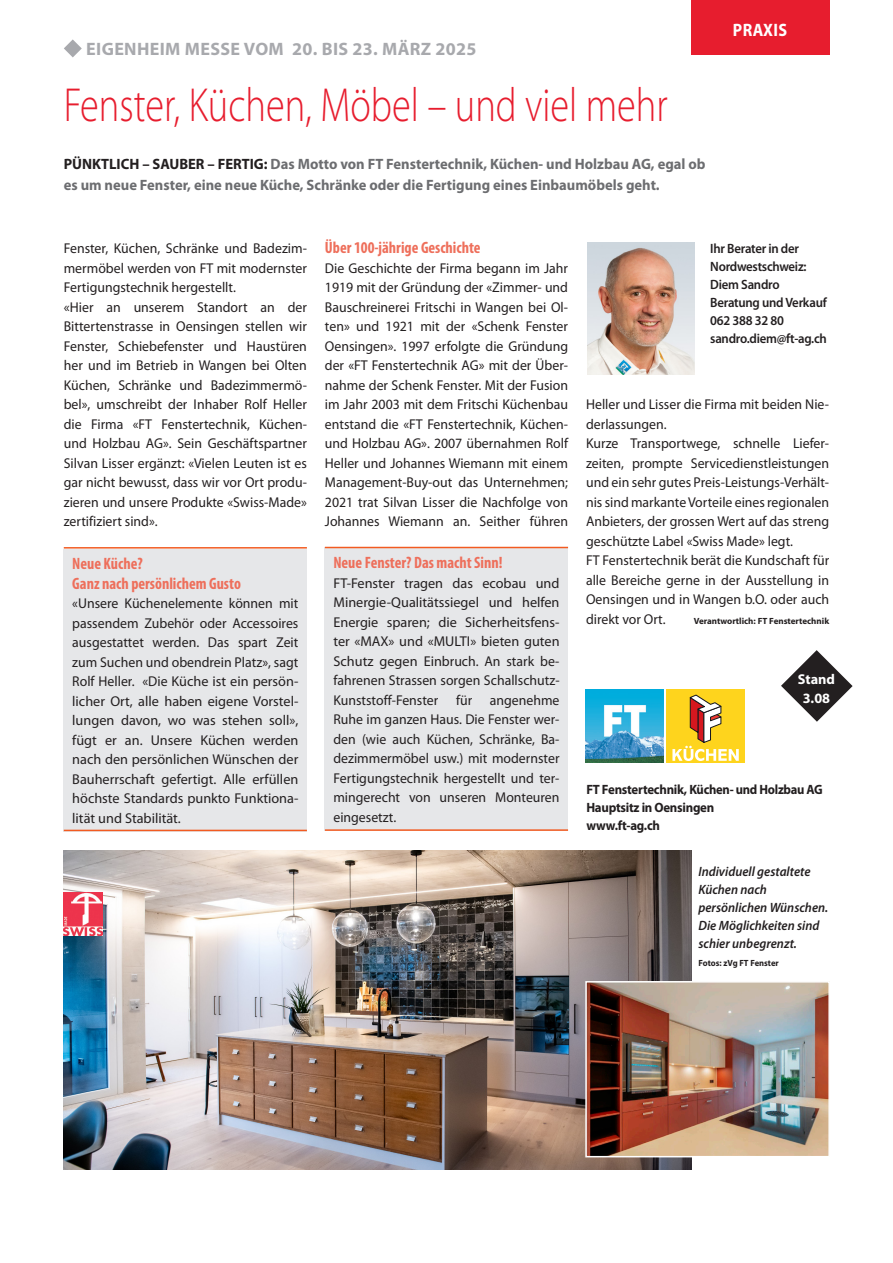
<style>
.page{position:relative;width:893px;height:1263px;background:#fff}
.page>*{position:absolute;margin:0;border:0;box-sizing:border-box;transform-origin:0 0}
.t1{font:300 48px "Myriad Pro";color:#e71d2e;scale:.8 1}
.t2{font:700 18px "Myriad Pro";letter-spacing:.02em;color:#a8a9ad}
.t3{font:700 18px "Myriad Pro";letter-spacing:.02em;color:#fff;scale:.9 1}
.t4{font:700 condensed 16.5px/19.5px "Myriad Pro";color:#ee6f5b}
.t5{font:700 15px/21px "Myriad Pro";color:#6c6d70}
.t6{font:14.25px/19.5px "Myriad Pro";color:#231f20;text-align:justify}
.t7{font:700 14.25px/19.5px "Myriad Pro";color:#fff;text-align:center}
.t8{font:italic 600 13.5px/18px "Myriad Pro";color:#231f20;scale:.95 1}
.t9{font:600 13.5px/18px "Myriad Pro";letter-spacing:-.02em;color:#231f20;scale:.95 1}
.t10{font:700 13.5px/18px "Myriad Pro";letter-spacing:-.02em;color:#231f20;scale:.95 1}
.t11{font:700 9px "Myriad Pro";color:#231f20}
.t12{font:700 9px "Myriad Pro";color:#231f20;scale:.95 1}
.s1{color:#231f20}
</style>
<div class="page">
<div style="left:691px;top:0;width:138px;height:55px;background:#e71d2e"></div>
<img style="left:585px;top:689px;width:78px;height:74px">
<div style="left:666px;top:689px;width:79px;height:74px;background:#fed41d"></div>
<svg style="left:672px;top:695px;width:67px;height:66px"></svg>
<img style="left:64px;top:850px;width:627px;height:319px">
<img style="left:588px;top:984px;width:239px;height:170px">
<div style="left:585px;top:981px;width:245px;height:176px;border:2px solid #fff"></div>
<img style="left:64px;top:893px;width:39px;height:42px">
<div style="left:64px;top:549px;width:243px;height:282px;background:#e6e7e9"></div>
<div style="left:325px;top:547px;width:243px;height:284px;background:#e6e7e9"></div>
<hr style="left:64px;top:547px;width:243px;height:2px;background:#f25b21">
<hr style="left:325px;top:547px;width:243px;height:1px;background:#f25b21">
<hr style="left:64px;top:830px;width:243px;height:1px;background:#f25b21">
<hr style="left:325px;top:829px;width:243px;height:2px;background:#f25b21">
<svg style="left:781px;top:650px;width:72px;height:72px"></svg>
<svg style="left:64px;top:39px;width:18px;height:18px"></svg>
<img style="left:587px;top:242px;width:108px;height:133px">
<p class="t2" style="left:86px;top:37px;width:392px">EIGENHEIM MESSE VOM 20. BIS 23. MÄRZ 2025</p>
<h1 class="t1" style="left:64px;top:76px;width:756px">Fenster, Küchen, Möbel – und viel mehr</h1>
<p class="t5" style="left:64px;top:153px;width:643px"><span class="s1">PÜNKTLICH – SAUBER – FERTIG:</span> Das Motto von FT Fenstertechnik, Küchen- und Holzbau AG, egal ob es um neue Fenster, eine neue Küche, Schränke oder die Fertigung eines Einbaumöbels geht.</p>
<p class="t3" style="left:733px;top:18px;width:62px">PRAXIS</p>
<p class="t6" style="left:64px;top:238px;width:245px;text-align:left">Fenster, Küchen, Schränke und Badezim&shy;mermöbel werden von FT mit modernster Fertigungstechnik hergestellt.<br>«Hier an unserem Standort an der Bittertenstrasse in Oensingen stellen wir Fenster, Schiebefenster und Haustüren her und im Betrieb in Wangen bei Olten Küchen, Schränke und Badezimmermö&shy;bel», umschreibt der Inhaber Rolf Heller die Firma «FT Fenstertechnik, Küchen&shy;und Holzbau AG». Sein Geschäftspartner Silvan Lisser ergänzt: «Vielen Leuten ist es gar nicht bewusst, dass wir vor Ort produ&shy;zieren und unsere Produkte «Swiss-Made» zertifiziert sind».</p>
<p class="t4" style="left:325px;top:237px;width:157px">Über 100-jährige Geschichte</p>
<p class="t6" style="left:325px;top:258px;width:245px">Die Geschichte der Firma begann im Jahr 1919 mit der Gründung der «Zimmer- und Bauschreinerei Fritschi in Wangen bei Ol&shy;ten» und 1921 mit der «Schenk Fenster Oensingen». 1997 erfolgte die Gründung der «FT Fenstertechnik AG» mit der Über&shy;nahme der Schenk Fenster. Mit der Fusion im Jahr 2003 mit dem Fritschi Küchenbau entstand die «FT Fenstertechnik, Küchen&shy;und Holzbau AG». 2007 übernahmen Rolf Heller und Johannes Wiemann mit einem Management-Buy-out das Unternehmen; 2021 trat Silvan Lisser die Nachfolge von Johannes Wiemann an. Seither führen</p>
<p class="t4" style="left:72px;top:554px;width:170px">Neue Küche?<br>Ganz nach persönlichem Gusto</p>
<p class="t6" style="left:72px;top:594px;width:228px">«Unsere Küchenelemente können mit passendem Zubehör oder Accessoires ausgestattet werden. Das spart Zeit zum Suchen und obendrein Platz», sagt Rolf Heller. «Die Küche ist ein persön&shy;licher Ort, alle haben eigene Vorstel&shy;lungen davon, wo was stehen soll», fügt er an. Unsere Küchen werden nach den persönlichen Wünschen der Bauherrschaft gefertigt. Alle erfüllen höchste Standards punkto Funktiona&shy;lität und Stabilität.</p>
<p class="t4" style="left:333px;top:553px;width:171px">Neue Fenster? Das macht Sinn!</p>
<p class="t6" style="left:333px;top:573px;width:228px">FT-Fenster tragen das ecobau und Minergie-Qualitätssiegel und helfen Energie sparen; die Sicherheitsfens&shy;ter «MAX» und «MULTI» bieten guten Schutz gegen Einbruch. An stark be&shy;fahrenen Strassen sorgen Schallschutz-Kunststoff-Fenster für angenehme Ruhe im ganzen Haus. Die Fenster wer&shy;den (wie auch Küchen, Schränke, Ba&shy;dezimmermöbel usw.) mit modernster Fertigungstechnik hergestellt und ter&shy;mingerecht von unseren Monteuren eingesetzt.</p>
<p class="t9" style="left:710px;top:239px;width:124px">Ihr Berater in der<br>Nordwestschweiz:<br>Diem Sandro<br>Beratung und Verkauf<br>062 388 32 80 sandro.diem@ft-ag.ch</p>
<p class="t6" style="left:586px;top:395px;width:245px;text-align:left">Heller und Lisser die Firma mit beiden Nie&shy;derlassungen.<br>Kurze Transportwege, schnelle Liefer&shy;zeiten, prompte Servicedienstleistungen und ein sehr gutes Preis-Leistungs-Verhält&shy;nis sind markante Vorteile eines regionalen Anbieters, der grossen Wert auf das streng geschützte Label «Swiss Made» legt.<br>FT Fenstertechnik berät die Kundschaft für alle Bereiche gerne in der Ausstellung in Oensingen und in Wangen b.O. oder auch direkt vor Ort.</p>
<p class="t11" style="left:694px;top:615px;width:137px">Verantwortlich: FT Fenstertechnik</p>
<p class="t7" style="left:798px;top:669px;width:39px">Stand<br>3.08</p>
<p class="t10" style="left:586px;top:780px;width:250px">FT Fenstertechnik, Küchen- und Holzbau AG<br>Hauptsitz in Oensingen<br>www.ft-ag.ch</p>
<p class="t8" style="left:698px;top:862px;width:138px">Individuell gestaltete<br>Küchen nach persönlichen Wünschen.<br>Die Möglichkeiten sind schier unbegrenzt.</p>
<p class="t12" style="left:698px;top:957px;width:86px">Fotos: zVg FT Fenster</p>
</div>
